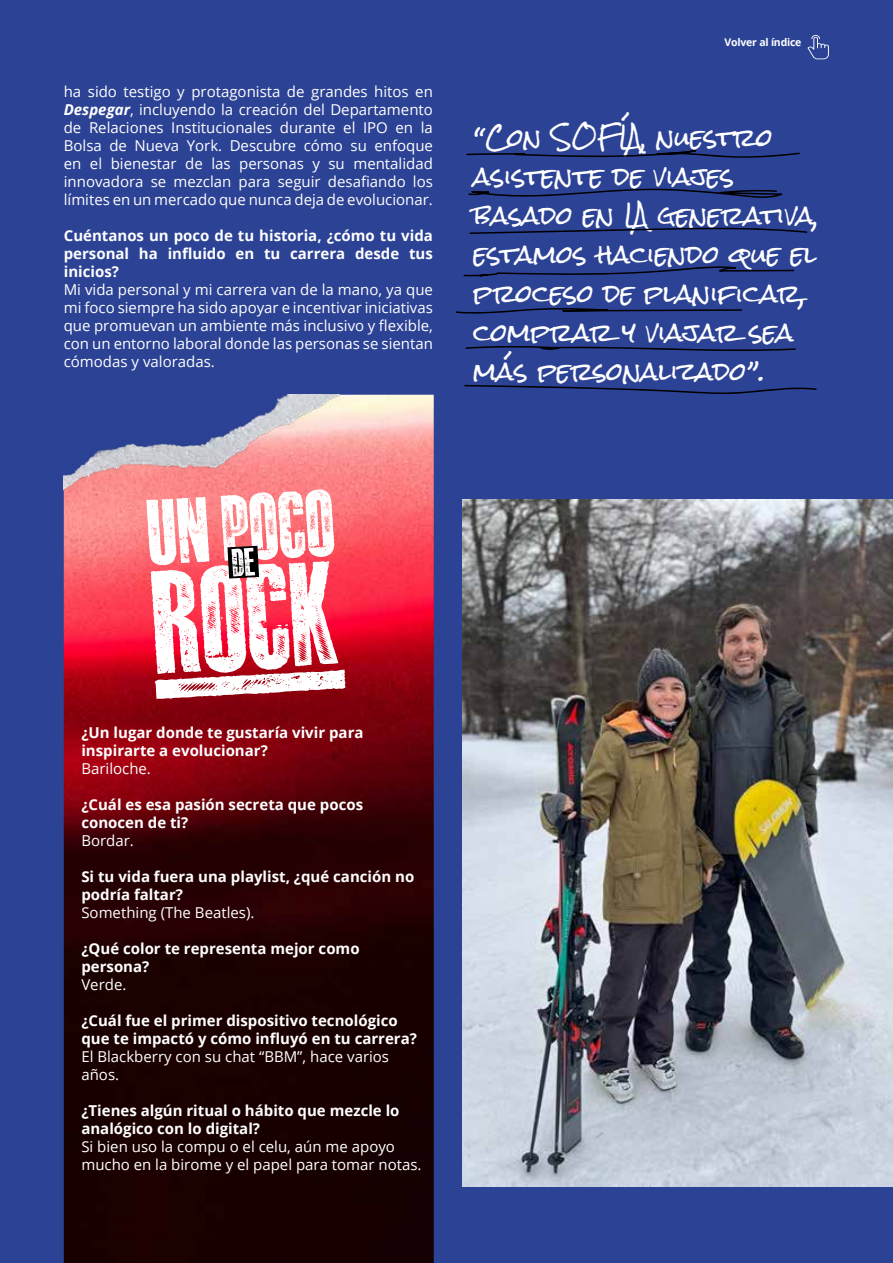
<style>
.page{position:relative;width:893px;height:1263px;background:#2c4295}
.page>*{position:absolute;margin:0;border:0;box-sizing:border-box;transform-origin:0 0}
.t1{font:24px/39px "Rock Salt";color:#fff}
.t2{font:15px/18px "Open Sans";color:#fff;text-align:justify}
.t3{font:700 15px/18px "Open Sans";color:#fff}
.t4{font:700 10.5px "Open Sans";letter-spacing:-.02em;color:#fff}
.s1{font-weight:700;font-style:italic}
</style>
<div class="page">
<svg style="left:466px;top:150px;width:334px;height:8px"></svg>
<svg style="left:468px;top:188px;width:314px;height:10px"></svg>
<svg style="left:469px;top:227px;width:338px;height:7px"></svg>
<svg style="left:463px;top:266px;width:331px;height:10px"></svg>
<svg style="left:455px;top:308px;width:287px;height:6px"></svg>
<svg style="left:465px;top:346px;width:331px;height:5px"></svg>
<svg style="left:464px;top:385px;width:353px;height:9px"></svg>
<img style="left:64px;top:395px;width:370px;height:868px">
<img style="left:64px;top:395px;width:293px;height:113px">
<svg style="left:146px;top:489px;width:199px;height:210px"></svg>
<img style="left:463px;top:499px;width:430px;height:687px">
<svg style="left:807px;top:35px;width:22px;height:24px"></svg>
<p class="t2" style="left:64px;top:82px;width:371px">ha sido testigo y protagonista de grandes hitos en <span class="s1">Despegar</span>, incluyendo la creación del Departamento de Relaciones Institucionales durante el IPO en la Bolsa de Nueva York. Descubre cómo su enfoque en el bienestar de las personas y su mentalidad innovadora se mezclan para seguir desafiando los límites en un mercado que nunca deja de evolucionar.</p>
<p class="t3" style="left:64px;top:226px;width:371px;text-align:justify">Cuéntanos un poco de tu historia, ¿cómo tu vida personal ha influido en tu carrera desde tus inicios?</p>
<p class="t2" style="left:64px;top:280px;width:371px">Mi vida personal y mi carrera van de la mano, ya que mi foco siempre ha sido apoyar e incentivar iniciativas que promuevan un ambiente más inclusivo y flexible, con un entorno laboral donde las personas se sientan cómodas y valoradas.</p>
<p class="t4" style="left:725px;top:35px;width:78px">Volver al índice</p>
<h1 class="t1" style="left:474px;top:119px;width:347px">“Con SOFÍA, nuestro asistente de viajes basado en IA generativa, estamos haciendo que el proceso de planificar, comprar y viajar sea más personalizado”.</h1>
<p class="t3" style="left:81px;top:723px;width:284px">¿Un lugar donde te gustaría vivir para inspirarte a evolucionar?</p>
<p class="t2" style="left:81px;top:759px;width:71px">Bariloche.</p>
<p class="t3" style="left:81px;top:795px;width:283px">¿Cuál es esa pasión secreta que pocos conocen de ti?</p>
<p class="t2" style="left:81px;top:831px;width:54px">Bordar.</p>
<p class="t3" style="left:81px;top:867px;width:334px">Si tu vida fuera una playlist, ¿qué canción no podría faltar?</p>
<p class="t2" style="left:81px;top:903px;width:175px">Something (The Beatles).</p>
<p class="t3" style="left:81px;top:939px;width:280px">¿Qué color te representa mejor como persona?</p>
<p class="t2" style="left:81px;top:975px;width:47px">Verde.</p>
<p class="t3" style="left:81px;top:1011px;width:337px">¿Cuál fue el primer dispositivo tecnológico que te impactó y cómo influyó en tu carrera?</p>
<p class="t2" style="left:81px;top:1047px;width:309px">El Blackberry con su chat “BBM”, hace varios años.</p>
<p class="t3" style="left:81px;top:1101px;width:320px">¿Tienes algún ritual o hábito que mezcle lo analógico con lo digital?</p>
<p class="t2" style="left:81px;top:1137px;width:342px">Si bien uso la compu o el celu, aún me apoyo mucho en la birome y el papel para tomar notas.</p>
</div>
